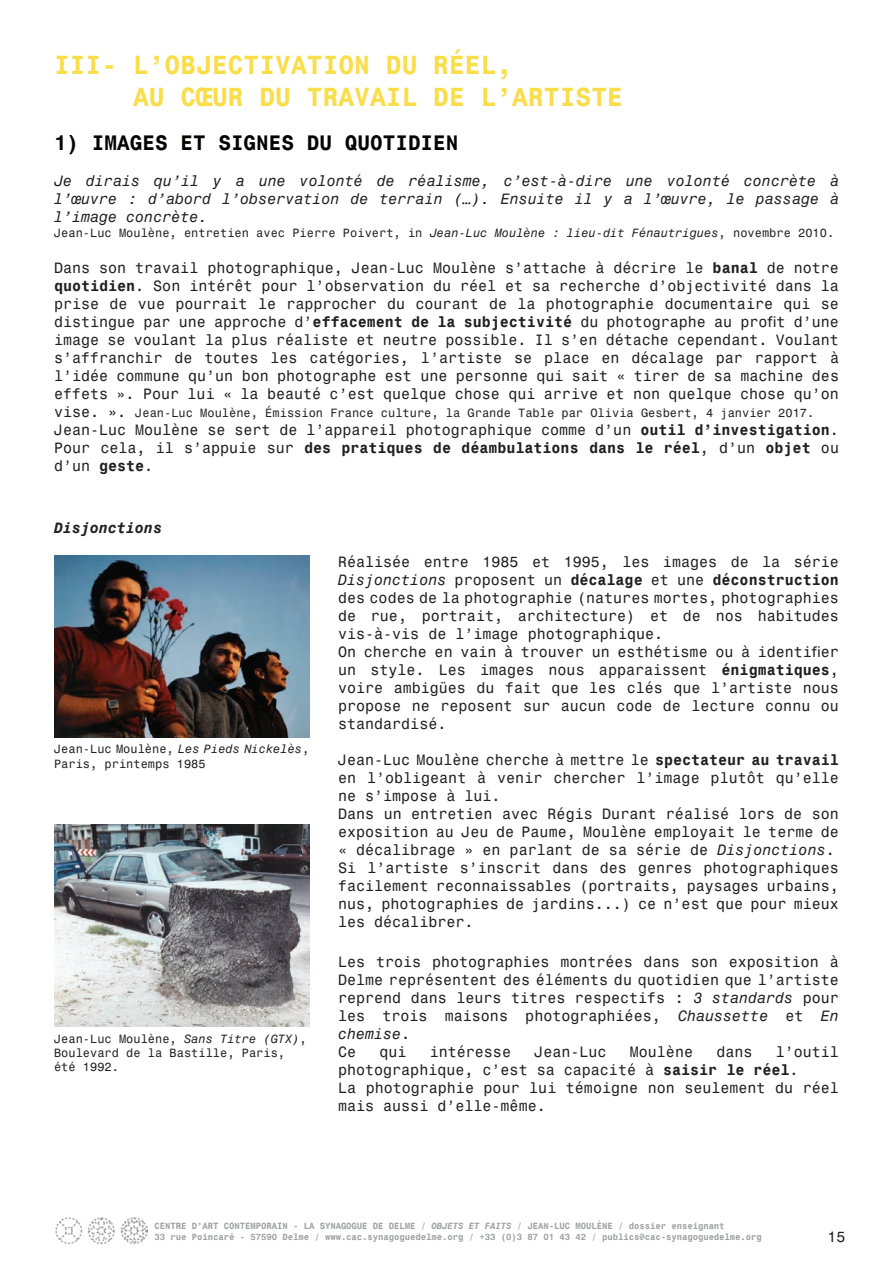
<style>
.page{position:relative;width:893px;height:1263px;background:#fff}
.page>*{position:absolute;margin:0;border:0;box-sizing:border-box;transform-origin:0 0}
.t1{font:700 26.25px/31.5px "Monospace 821 BT";color:#f9dd49}
.t2{font:700 21px "Monospace 821 BT";color:#040503}
.t3{font:15px/18px "Monospace 821 BT";color:#231f20}
.t4{font:italic 15px/18px "Monospace 821 BT";color:#231f20;text-align:justify}
.t5{font:italic 700 15px "Monospace 821 BT";color:#231f20}
.t6{font:12px/14.4px "Monospace 821 BT";color:#231f20}
.t7{font:700 9px/10.8px "Monospace 821 BT";letter-spacing:-.01em;color:#a0a1a5}
.s1{font-style:italic}
.s2{font-weight:700}
.s3{font-size:15px}
</style>
<div class="page">
<img style="left:56px;top:1217px;width:92px;height:28px">
<img style="left:54px;top:555px;width:255px;height:183px">
<img style="left:54px;top:824px;width:255px;height:202px">
<h1 class="t1" style="left:133px;top:49px;width:491px;text-indent:-79px">III- L’OBJECTIVATION DU RÉEL,<br>AU CŒUR DU TRAVAIL DE L’ARTISTE</h1>
<h2 class="t2" style="left:54px;top:130px;width:406px">1) IMAGES ET SIGNES DU QUOTIDIEN</h2>
<p class="t4" style="left:54px;top:172px;width:786px">Je dirais qu’il y a une volonté de réalisme, c’est-à-dire une volonté concrète à l’œuvre : d’abord l’observation de terrain (…). Ensuite il y a l’œuvre, le passage à l’image concrète.</p>
<p class="t6" style="left:54px;top:225px;width:782px">Jean-Luc Moulène, entretien avec Pierre Poivert, in <span class="s1">Jean-Luc Moulène : lieu-dit Fénautrigues</span>, novembre 2010.</p>
<p class="t3" style="left:54px;top:258px;width:786px;text-align:justify">Dans son travail photographique, Jean-Luc Moulène s’attache à décrire le <span class="s2">banal</span> de notre <span class="s2">quotidien</span>. Son intérêt pour l’observation du réel et sa recherche d’objectivité dans la prise de vue pourrait le rapprocher du courant de la photographie documentaire qui se distingue par une approche d’<span class="s2">effacement de la subjectivité</span> du photographe au profit d’une image se voulant la plus réaliste et neutre possible. Il s’en détache cependant. Voulant s’affranchir de toutes les catégories, l’artiste se place en décalage par rapport à l’idée commune qu’un bon photographe est une personne qui sait « tirer de sa machine des effets ». Pour lui « la beauté c’est quelque chose qui arrive et non quelque chose qu’on</p>
<p class="t6" style="left:54px;top:405px;width:762px"><span class="s3">vise. ».</span> Jean-Luc Moulène, Émission France culture, la Grande Table par Olivia Gesbert, 4 janvier 2017.</p>
<p class="t3" style="left:54px;top:420px;width:786px;text-align:justify">Jean-Luc Moulène se sert de l’appareil photographique comme d’un <span class="s2">outil d’investigation</span>.<br>Pour cela, il s’appuie sur <span class="s2">des pratiques de déambulations dans le réel</span>, d’un <span class="s2">objet</span> ou d’un <span class="s2">geste</span>.</p>
<p class="t5" style="left:54px;top:518px;width:110px">Disjonctions</p>
<p class="t6" style="left:54px;top:742px;width:257px">Jean-Luc Moulène, <span class="s1">Les Pieds Nickelès</span>,<br>Paris, printemps 1985</p>
<p class="t6" style="left:54px;top:1031px;width:254px">Jean-Luc Moulène, <span class="s1">Sans Titre (GTX)</span>,<br>Boulevard de la Bastille, Paris, été 1992.</p>
<p class="t3" style="left:338px;top:553px;width:502px">Réalisée entre 1985 et 1995, les images de la série <span class="s1">Disjonctions</span> proposent un <span class="s2">décalage</span> et une <span class="s2">déconstruction </span>des codes de la photographie (natures mortes, photographies de rue, portrait, architecture) et de nos habitudes vis-à-vis de l’image photographique.<br>On cherche en vain à trouver un esthétisme ou à identifier un style. Les images nous apparaissent <span class="s2">énigmatiques</span>, voire ambigües du fait que les clés que l’artiste nous propose ne reposent sur aucun code de lecture connu ou standardisé.</p>
<p class="t3" style="left:338px;top:751px;width:502px">Jean-Luc Moulène cherche à mettre le <span class="s2">spectateur au travail </span>en l’obligeant à venir chercher l’image plutôt qu’elle ne s’impose à lui.<br>Dans un entretien avec Régis Durant réalisé lors de son exposition au Jeu de Paume, Moulène employait le terme de « décalibrage » en parlant de sa série de <span class="s1">Disjonctions</span>.<br>Si l’artiste s’inscrit dans des genres photographiques facilement reconnaissables (portraits, paysages urbains, nus, photographies de jardins...) ce n’est que pour mieux les décalibrer.</p>
<p class="t3" style="left:338px;top:952px;width:502px">Les trois photographies montrées dans son exposition à Delme représentent des éléments du quotidien que l’artiste reprend dans leurs titres respectifs : <span class="s1">3 standards</span> pour les trois maisons photographiées, <span class="s1">Chaussette</span> et <span class="s1">En chemise</span>.<br>Ce</p>
<p class="t3" style="left:379px;top:1042px;width:29px">qui</p>
<p class="t3" style="left:430px;top:1042px;width:83px">intéresse</p>
<p class="t3" style="left:534px;top:1042px;width:74px">Jean-Luc</p>
<p class="t3" style="left:630px;top:1042px;width:65px">Moulène</p>
<p class="t3" style="left:716px;top:1042px;width:38px">dans</p>
<p class="t3" style="left:338px;top:1042px;width:502px;text-indent:438px">l’outil photographique, c’est sa capacité à <span class="s2">saisir le réel</span>.<br>La photographie pour lui témoigne non seulement du réel mais aussi d’elle-même.</p>
<p class="t7" style="left:154px;top:1220px;width:609px">CENTRE D’ART CONTEMPORAIN - LA SYNAGOGUE DE DELME / <span class="s1">OBJETS ET FAITS</span> / JEAN-LUC MOULÈNE / dossier enseignant<br>33 rue Poincaré - 57590 Delme / www.cac.synagoguedelme.org / +33 (0)3 87 01 43 42 / publics@cac-synagoguedelme.org</p>
<p class="t3" style="left:828px;top:1227px;width:20px">15</p>
</div>
